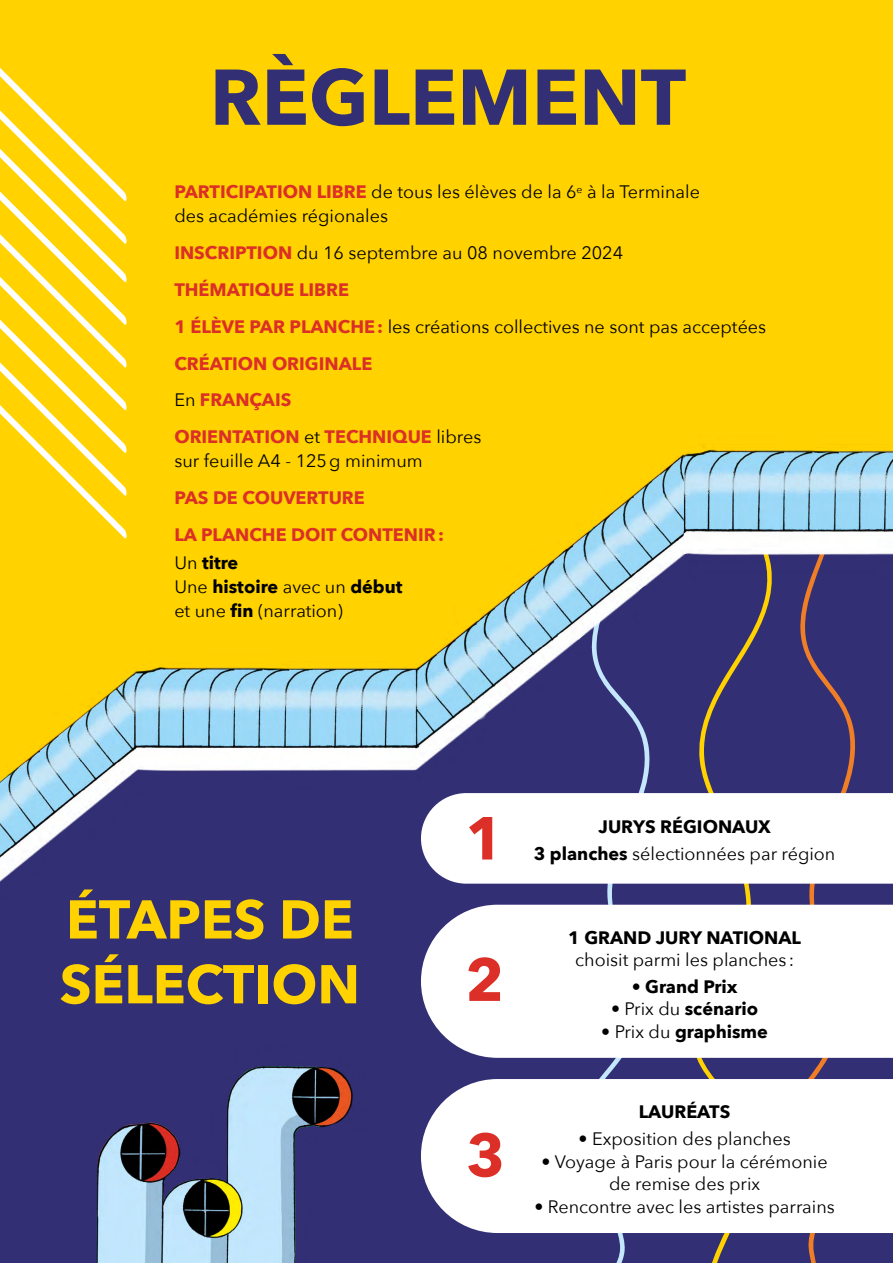
<style>
.page{position:relative;width:893px;height:1263px;background:#fff}
.page>*{position:absolute;margin:0;border:0;box-sizing:border-box;transform-origin:0 0}
.t1{font:700 78px "Avenir Next";color:#322f74}
.t2{font:700 54px/64.8px "Avenir Next";color:#ffd200}
.t3{font:18px/24px "Avenir Next";color:#000}
.t4{font:700 18px/36.8px "Avenir Next";color:#db2f27}
.t5{font:700 18px/26.7px "Avenir Next";color:#000;text-align:center}
.s1{font-weight:700;color:#db2f27}
.s2{font-weight:400;color:#000}
.s3{font-weight:700}
.s4{font-weight:400}
</style>
<div class="page">
<div style="left:0;top:892px;width:893px;height:371px;background:#322f74"></div>
<div style="left:0;top:0;width:893px;height:892px;background:#ffd200"></div>
<svg style="left:575px;top:1058px;width:80px;height:205px;background:#3b3a7c"></svg>
<svg style="left:691px;top:723px;width:75px;height:540px;background:#403a6c"></svg>
<svg style="left:766px;top:0;width:94px;height:1263px;background:#b5962a"></svg>
<img style="left:0;top:452px;width:697px;height:484px">
<img style="left:684px;top:233px;width:209px;height:490px">
<svg style="left:0;top:3px;width:129px;height:543px;background:#ffd823"></svg>
<svg style="left:421px;top:793px;width:472px;height:91px"></svg>
<svg style="left:421px;top:905px;width:472px;height:153px"></svg>
<svg style="left:468px;top:957px;width:32px;height:44px"></svg>
<svg style="left:451px;top:1079px;width:442px;height:154px"></svg>
<svg style="left:468px;top:1132px;width:33px;height:45px"></svg>
<img style="left:0;top:1030px;width:451px;height:233px">
<h1 class="t1" style="left:210px;top:30px;width:478px">RÈGLEMENT</h1>
<p class="t3" style="left:174px;top:179px;width:527px"><span class="s1">PARTICIPATION LIBRE</span> de tous les élèves de la 6<sup>e</sup> à la Terminale des académies régionales</p>
<p class="t4" style="left:174px;top:234px;width:593px">INSCRIPTION <span class="s2">du 16 septembre au 08 novembre 2024<br></span>THÉMATIQUE LIBRE<br>1 ÉLÈVE PAR PLANCHE: <span class="s2">les créations collectives ne sont pas acceptées </span>CRÉATION ORIGINALE<br><span class="s2">En</span> FRANÇAIS<br>ORIENTATION <span class="s2">et</span> TECHNIQUE <span class="s2">libres</span></p>
<p class="t3" style="left:174px;top:448px;width:250px">sur feuille A4 - 125g minimum</p>
<p class="t4" style="left:174px;top:479px;width:271px">PAS DE COUVERTURE<br>LA PLANCHE DOIT CONTENIR:</p>
<p class="t3" style="left:174px;top:550px;width:230px">Un <span class="s3">titre<br></span>Une <span class="s3">histoire</span> avec un <span class="s3">début </span>et une <span class="s3">fin</span> (narration)</p>
<h2 class="t2" style="left:60px;top:886px;width:302px">ÉTAPES DE<br>SÉLECTION</h2>
<p class="t5" style="left:534px;top:813px;width:303px">JURYS RÉGIONAUX<br>3 planches <span class="s4">sélectionnées par région</span></p>
<p class="t5" style="left:568px;top:924px;width:234px">1 GRAND JURY NATIONAL</p>
<p class="t3" style="left:575px;top:947px;width:220px">choisit parmi les planches :</p>
<p class="t5" style="left:632px;top:973px;width:107px"><span class="s4">•</span> Grand Prix</p>
<p class="t5" style="left:611px;top:995px;width:149px"><span class="s4">• Prix du</span> scénario</p>
<p class="t5" style="left:601px;top:1018px;width:168px"><span class="s4">• Prix du</span> graphisme</p>
<p class="t5" style="left:639px;top:1098px;width:93px">LAURÉATS</p>
<p class="t3" style="left:579px;top:1126px;width:214px">• Exposition des planches</p>
<p class="t3" style="left:542px;top:1149px;width:288px;line-height:22.5px;text-align:center">• Voyage à Paris pour la cérémonie de remise des prix</p>
<p class="t3" style="left:534px;top:1194px;width:302px">• Rencontre avec les artistes parrains</p>
</div>
